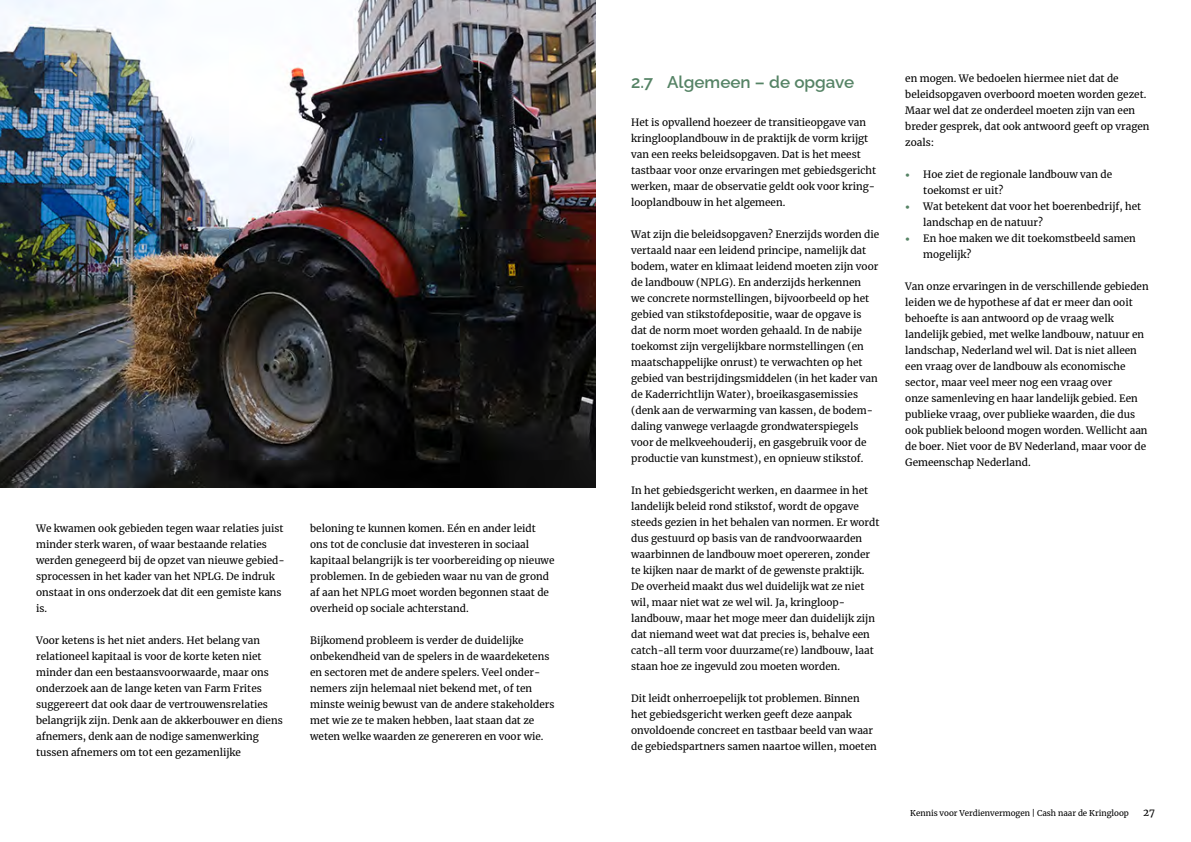
<style>
.page{position:relative;width:1191px;height:842px;background:#fff}
.page>*{position:absolute;margin:0;border:0;box-sizing:border-box;transform-origin:0 0}
.t1{font:600 17px "Raleway";color:#558365}
.t2{font:10px/16px "Merriweather";color:#000}
.t3{font:8px "Merriweather";color:#000}
.s1{font-family:"Verdana";font-size:9px;color:#558365}
</style>
<div class="page">
<img style="left:0;top:0;width:596px;height:488px">
<p class="t2" style="left:36px;top:520px;width:250px">We kwamen ook gebieden tegen waar relaties juist minder sterk waren, of waar bestaande relaties werden genegeerd bij de opzet van nieuwe gebied&shy;sprocessen in het kader van het NPLG. De indruk onstaat in ons onderzoek dat dit een gemiste kans is.</p>
<p class="t2" style="left:36px;top:632px;width:248px">Voor ketens is het niet anders. Het belang van relationeel kapitaal is voor de korte keten niet minder dan een bestaansvoorwaarde, maar ons onderzoek aan de lange keten van Farm Frites suggereert dat ook daar de vertrouwensrelaties belangrijk zijn. Denk aan de akkerbouwer en diens afnemers, denk aan de nodige samenwerking tussen afnemers om tot een gezamenlijke</p>
<p class="t2" style="left:310px;top:520px;width:246px">beloning te kunnen komen. Eén en ander leidt ons tot de conclusie dat investeren in sociaal kapitaal belangrijk is ter voorbereiding op nieuwe problemen. In de gebieden waar nu van de grond af aan het NPLG moet worden begonnen staat de overheid op sociale achterstand.</p>
<p class="t2" style="left:310px;top:632px;width:246px">Bijkomend probleem is verder de duidelijke onbekendheid van de spelers in de waardeketens en sectoren met de andere spelers. Veel onder&shy;nemers zijn helemaal niet bekend met, of ten minste weinig bewust van de andere stakeholders met wie ze te maken hebben, laat staan dat ze weten welke waarden ze genereren en voor wie.</p>
<h1 class="t1" style="left:631px;top:69px;width:225px">2.7 Algemeen – de opgave</h1>
<p class="t2" style="left:631px;top:114px;width:246px">Het is opvallend hoezeer de transitieopgave van kringlooplandbouw in de praktijk de vorm krijgt van een reeks beleidsopgaven. Dat is het meest tastbaar voor onze ervaringen met gebiedsgericht werken, maar de observatie geldt ook voor kring&shy;looplandbouw in het algemeen.</p>
<p class="t2" style="left:631px;top:226px;width:249px">Wat zijn die beleidsopgaven? Enerzijds worden die vertaald naar een leidend principe, namelijk dat bodem, water en klimaat leidend moeten zijn voor de landbouw (NPLG). En anderzijds herkennen<br>we concrete normstellingen, bijvoorbeeld op het gebied van stikstofdepositie, waar de opgave is dat de norm moet worden gehaald. In de nabije toekomst zijn vergelijkbare normstellingen (en maatschappelijke onrust) te verwachten op het gebied van bestrijdingsmiddelen (in het kader van de Kaderrichtlijn Water), broeikasgasemissies (denk aan de verwarming van kassen, de bodem&shy;daling vanwege verlaagde grondwaterspiegels voor de melkveehouderij, en gasgebruik voor de productie van kunstmest), en opnieuw stikstof.</p>
<p class="t2" style="left:631px;top:482px;width:250px">In het gebiedsgericht werken, en daarmee in het landelijk beleid rond stikstof, wordt de opgave steeds gezien in het behalen van normen. Er wordt dus gestuurd op basis van de randvoorwaarden waarbinnen de landbouw moet opereren, zonder te kijken naar de markt of de gewenste praktijk.<br>De overheid maakt dus wel duidelijk wat ze niet wil, maar niet wat ze wel wil. Ja, kringloop&shy;landbouw, maar het moge meer dan duidelijk zijn dat niemand weet wat dat precies is, behalve een catch-all term voor duurzame(re) landbouw, laat staan hoe ze ingevuld zou moeten worden.</p>
<p class="t2" style="left:631px;top:690px;width:247px">Dit leidt onherroepelijk tot problemen. Binnen het gebiedsgericht werken geeft deze aanpak onvoldoende concreet en tastbaar beeld van waar de gebiedspartners samen naartoe willen, moeten</p>
<p class="t2" style="left:905px;top:70px;width:246px">en mogen. We bedoelen hiermee niet dat de beleidsopgaven overboord moeten worden gezet.<br>Maar wel dat ze onderdeel moeten zijn van een breder gesprek, dat ook antwoord geeft op vragen zoals:</p>
<p class="t2" style="left:923px;top:166px;width:190px;text-indent:-18px"><span class="s1">•</span> Hoe ziet de regionale landbouw van de toekomst er uit?</p>
<p class="t2" style="left:923px;top:198px;width:219px;text-indent:-18px"><span class="s1">•</span> Wat betekent dat voor het boerenbedrijf, het landschap en de natuur?</p>
<p class="t2" style="left:923px;top:230px;width:214px;text-indent:-18px"><span class="s1">•</span> En hoe maken we dit toekomstbeeld samen mogelijk?</p>
<p class="t2" style="left:905px;top:278px;width:245px">Van onze ervaringen in de verschillende gebieden leiden we de hypothese af dat er meer dan ooit behoefte is aan antwoord op de vraag welk landelijk gebied, met welke landbouw, natuur en landschap, Nederland wel wil. Dat is niet alleen een vraag over de landbouw als economische sector, maar veel meer nog een vraag over<br>onze samenleving en haar landelijk gebied. Een publieke vraag, over publieke waarden, die dus ook publiek beloond mogen worden. Wellicht aan de boer. Niet voor de BV Nederland, maar voor de Gemeenschap Nederland.</p>
<p class="t3" style="left:910px;top:808px;width:220px">Kennis voor Verdienvermogen | Cash naar de Kringloop</p>
<p class="t2" style="left:1143px;top:804px;width:13px">27</p>
</div>
